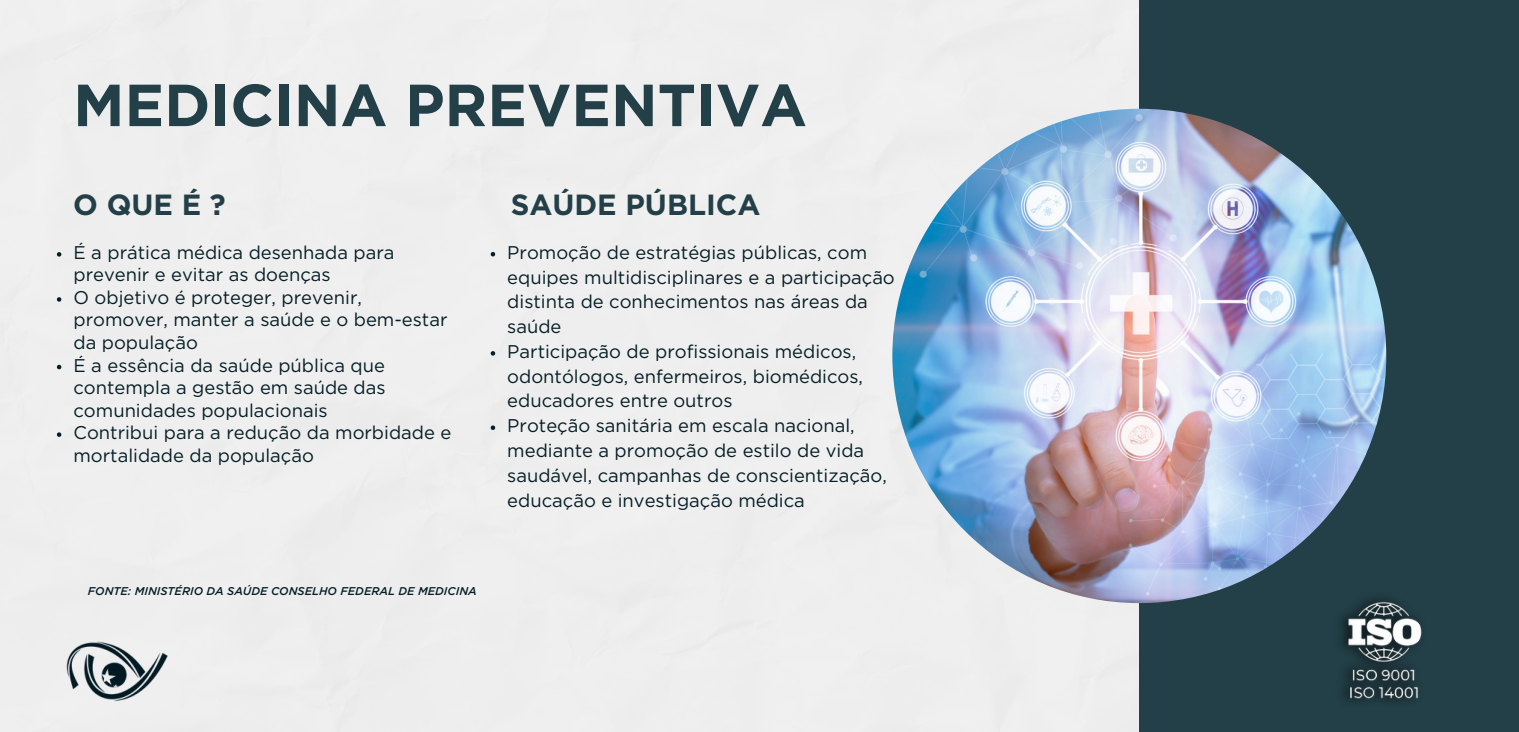
<style>
.page{position:relative;width:1519px;height:732px;background:#fff}
.page>*{position:absolute;margin:0;border:0;box-sizing:border-box;transform-origin:0 0}
.t1{font:700 59.1px "Gotham";color:#233f47}
.t2{font:700 29.1px "Gotham";color:#233f47}
.t3{font:18.45px/24.8px "Gotham";color:#061f27}
.t4{font:italic 500 11.25px "Gotham";color:#061f27}
</style>
<div class="page">
<div style="left:0;top:0;width:1139px;height:731px;background:#efefef"></div>
<img style="left:42px;top:622px;width:139px;height:80px">
<div style="left:1139px;top:0;width:380px;height:731px;background:#233f47"></div>
<img style="left:1274px;top:546px;width:148px;height:155px">
<img style="left:892px;top:109px;width:494px;height:493px;border-radius:50%">
<svg style="left:57px;top:252px;width:4px;height:4px"></svg>
<svg style="left:57px;top:297px;width:4px;height:4px"></svg>
<svg style="left:57px;top:364px;width:4px;height:5px"></svg>
<svg style="left:57px;top:432px;width:4px;height:4px"></svg>
<svg style="left:491px;top:252px;width:4px;height:4px"></svg>
<svg style="left:491px;top:351px;width:4px;height:4px"></svg>
<svg style="left:491px;top:425px;width:4px;height:5px"></svg>
<p class="t1" style="left:73px;top:79px;width:735px">MEDICINA PREVENTIVA</p>
<p class="t2" style="left:73px;top:191px;width:154px">OQUEÉ?</p>
<p class="t2" style="left:511px;top:191px;width:251px">SAÚDE PÚBLICA</p>
<p class="t3" style="left:73px;top:242px;width:322px;line-height:22.5px">É a prática médica desenhada para prevenir e evitar as doenças</p>
<p class="t3" style="left:73px;top:287px;width:375px;line-height:22.5px">O objetivo é proteger, prevenir, promover, manter a saúde e o bem-estar da população</p>
<p class="t3" style="left:73px;top:354px;width:314px;line-height:22.5px;text-align:justify">É a essência da saúde pública que contempla a gestão em saúde das comunidades populacionais</p>
<p class="t3" style="left:73px;top:422px;width:379px;line-height:22.5px">Contribui para a redução da morbidade e mortalidade da população</p>
<p class="t3" style="left:507px;top:241px;width:389px">Promoção de estratégias públicas, com equipes multidisciplinares e a participação distinta de conhecimentos nas áreas da saúde</p>
<p class="t3" style="left:507px;top:340px;width:357px">Participação de profissionais médicos, odontólogos, enfermeiros, biomédicos, educadores entre outros</p>
<p class="t3" style="left:507px;top:414px;width:381px">Proteção sanitária em escala nacional, mediante a promoção de estilo de vida saudável, campanhas de conscientização, educação e investigação médica</p>
<p class="t4" style="left:88px;top:585px;width:390px">FONTE: MINISTÉRIO DA SAÚDE CONSELHO FEDERAL DE MEDICINA</p>
</div>
